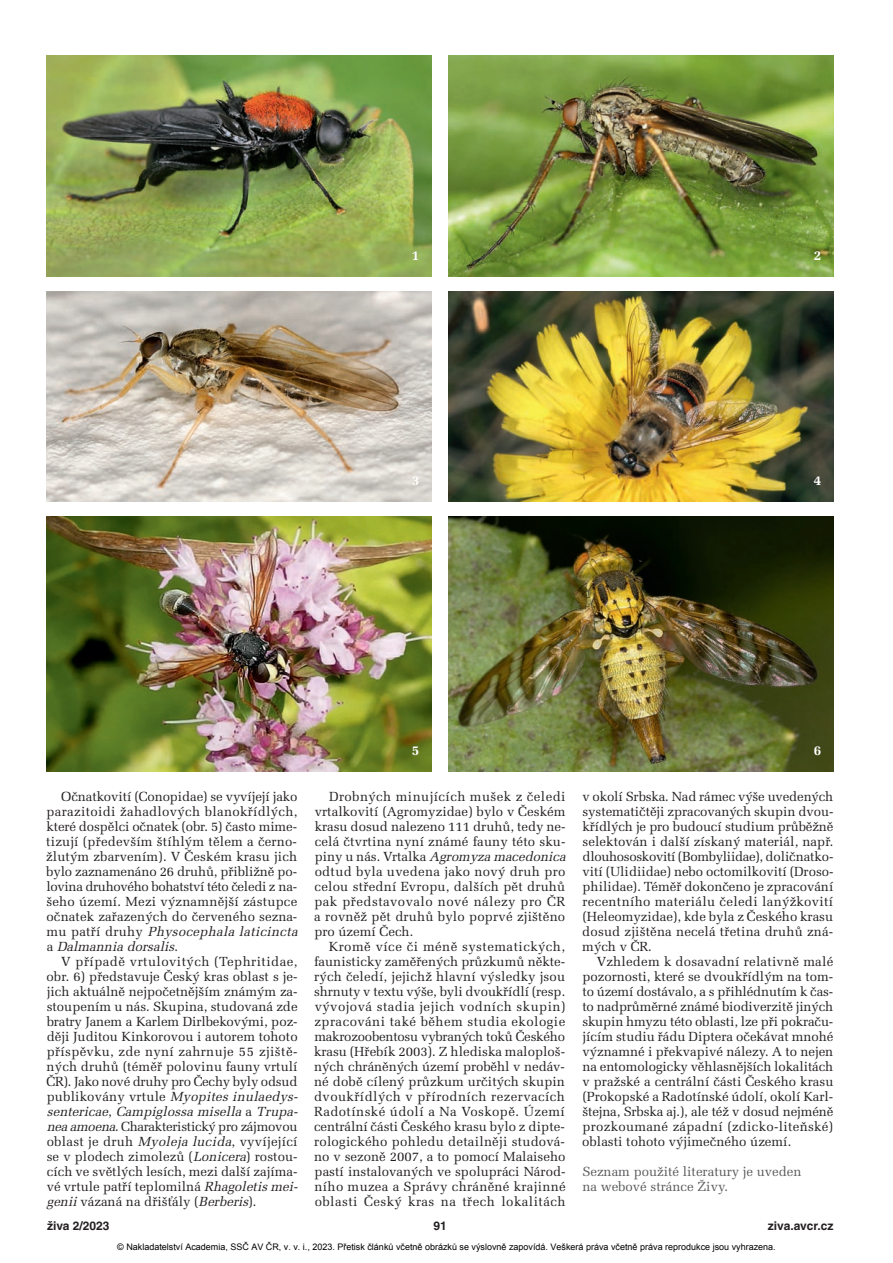
<style>
.page{position:relative;width:893px;height:1263px;background:#fff}
.page>*{position:absolute;margin:0;border:0;box-sizing:border-box;transform-origin:0 0}
.t1{font:700 13.5px "Melior CE";color:#fff}
.t2{font:13.2px/15px "Melior CE";letter-spacing:.005em;color:#231f20}
.t3{font:13.2px/15px "Melior CE";color:#57585a}
.t4{font:700 12px "Helvetica CE";color:#231f20}
.t5{font:9px "Arial";color:#000}
.s1{font-style:italic}
</style>
<div class="page">
<img style="left:449px;top:55px;width:384px;height:221px">
<img style="left:47px;top:55px;width:385px;height:221px">
<img style="left:449px;top:291px;width:384px;height:210px">
<img style="left:47px;top:291px;width:385px;height:210px">
<img style="left:449px;top:517px;width:384px;height:254px">
<img style="left:47px;top:517px;width:385px;height:254px">
<p class="t1" style="left:412px;top:251px;width:9px">1</p>
<p class="t1" style="left:814px;top:251px;width:9px">2</p>
<p class="t1" style="left:412px;top:476px;width:9px">3</p>
<p class="t1" style="left:814px;top:476px;width:9px">4</p>
<p class="t2" style="left:46px;top:791px;width:256px;text-indent:15px">Očnatkovití (Conopidae) se vyvíjejí jako parazitoidi žahadlových blanokřídlých, které dospělci očnatek (obr. 5) často mime&shy;tizují (především štíhlým tělem a černo - žlutým zbarvením). V Českém krasu jich bylo zaznamenáno 26 druhů, přibližně po - lovina druhového bohatství této čeledi z na - šeho území. Mezi významnější zástupce očnatek zařazených do červeného sezna&shy;m u p a t ř í d r u h y <span class="s1">Physocephala laticincta </span>a <span class="s1">Dalmannia dorsalis</span>.</p>
<p class="t2" style="left:47px;top:956px;width:255px;text-indent:15px">V případě vrtulovitých (Tephritidae, obr. 6) představuje Český kras oblast s je - jich aktuálně nejpočetnějším známým za - stoupením u nás. Skupina, studovaná zde bratry Janem a Karlem Dirlbekovými, poz - ději Juditou Kinkorovou i autorem tohoto příspěvku, zde nyní zahrnuje 55 zjiště&shy;ných druhů (téměř polovinu fauny vrtulí ČR). Jako nové druhy pro Čechy byly odsud p ub l i k o v ány vrtu l e <span class="s1">Myopites inulaedys&shy;sentericae</span>, <span class="s1">Campiglossa misella</span> a <span class="s1">Trupa&shy;nea amoena</span>. Charakteristický pro zájmovou oblast je druh <span class="s1">Myoleja lucida</span>, vyvíjející se v plodech zimolezů (<span class="s1">Lonicera</span>) rostou&shy;cích ve světlých lesích, mezi další zajíma&shy;vé vrtule patří teplomilná <span class="s1">Rhagoletis mei&shy;genii</span> vázaná na dřišťály (<span class="s1">Berberis</span>).</p>
<p class="t1" style="left:412px;top:746px;width:9px">5</p>
<p class="t1" style="left:814px;top:746px;width:9px">6</p>
<p class="t2" style="left:314px;top:791px;width:255px;text-indent:15px">Drobných minujících mušek z čeledi vrtalkovití (Agromyzidae) bylo v Českém krasu dosud nalezeno 111 druhů, tedy ne - celá čtvrtina nyní známé fauny této sku&shy;p i n y u n á s . Vr t a l k a <span class="s1">Agromyza macedonica </span>odtud byla uvedena jako nový druh pro celou střední Evropu, dalších pět druhů pak představovalo nové nálezy pro ČR a rovněž pět druhů bylo poprvé zjištěno pro území Čech.</p>
<p class="t2" style="left:314px;top:941px;width:253px;text-align:justify;text-indent:15px">Kromě více či méně systematických, faunisticky zaměřených průzkumů někte&shy;rých čeledí, jejichž hlavní výsledky jsou shrnuty v textu výše, byli dvoukřídlí (resp. vývojová stadia jejich vodních skupin) zpracováni také během studia ekologie makrozoobentosu vybraných toků Českého krasu (Hřebík 2003). Z hlediska maloploš&shy;ných chráněných území proběhl v nedáv&shy;né době cílený průzkum určitých skupin dvoukřídlých v přírodních rezervacích Radotínské údolí a Na Voskopě. Území centrální části Českého krasu bylo z dipte&shy;rologického pohledu detailněji studová&shy;no v sezoně 2007, a to pomocí Malaiseho pastí instalovaných ve spolupráci Národ&shy;ního muzea a Správy chráněné krajinné oblasti Český kras na třech lokalitách</p>
<p class="t2" style="left:582px;top:791px;width:253px;text-align:justify">v okolí Srbska. Nad rámec výše uvedených systematičtěji zpracovaných skupin dvou&shy;křídlých je pro budoucí studium průběžně selektován i další získaný materiál, např. dlouhososkovití (Bombyliidae), doličnatko - vití (Ulidiidae) nebo octomilkovití (Droso - philidae). Téměř dokončeno je zpracování recentního materiálu čeledi lanýžkovití (Heleomyzidae), kde byla z Českého krasu dosud zjištěna necelá třetina druhů zná&shy;mých v ČR.</p>
<p class="t2" style="left:582px;top:956px;width:253px;text-align:justify;text-indent:14px">Vzhledem k dosavadní relativně malé pozornosti, které se dvoukřídlým na tom&shy;to území dostávalo, a s přihlédnutím k čas&shy;to nadprůměrné známé biodiverzitě jiných skupin hmyzu této oblasti, lze při pokraču - jícím studiu řádu Diptera očekávat mnohé významné i překvapivé nálezy. A to nejen na entomologicky věhlasnějších lokalitách v pražské a centrální části Českého krasu (Prokopské a Radotínské údolí, okolí Karl&shy;štejna, Srbska aj.), ale též v dosud nejméně prozkoumané západní (zdicko-liteňské) oblasti tohoto výjimečného území.</p>
<p class="t3" style="left:582px;top:1166px;width:221px">Seznam použité literatury je uveden na webové stránce Živy.</p>
<p class="t4" style="left:47px;top:1221px;width:64px">živa 2/2023</p>
<p class="t4" style="left:433px;top:1221px;width:15px">91</p>
<p class="t4" style="left:768px;top:1221px;width:67px">ziva.avcr.cz</p>
<p class="t5" style="left:117px;top:1241px;width:660px">© Nakladatelství Academia, SSČ AV ČR, v. v. i., 2023. Přetisk článků včetně obrázků se výslovně zapovídá. Veškerá práva včetně práva reprodukce jsou vyhrazena.</p>
</div>
